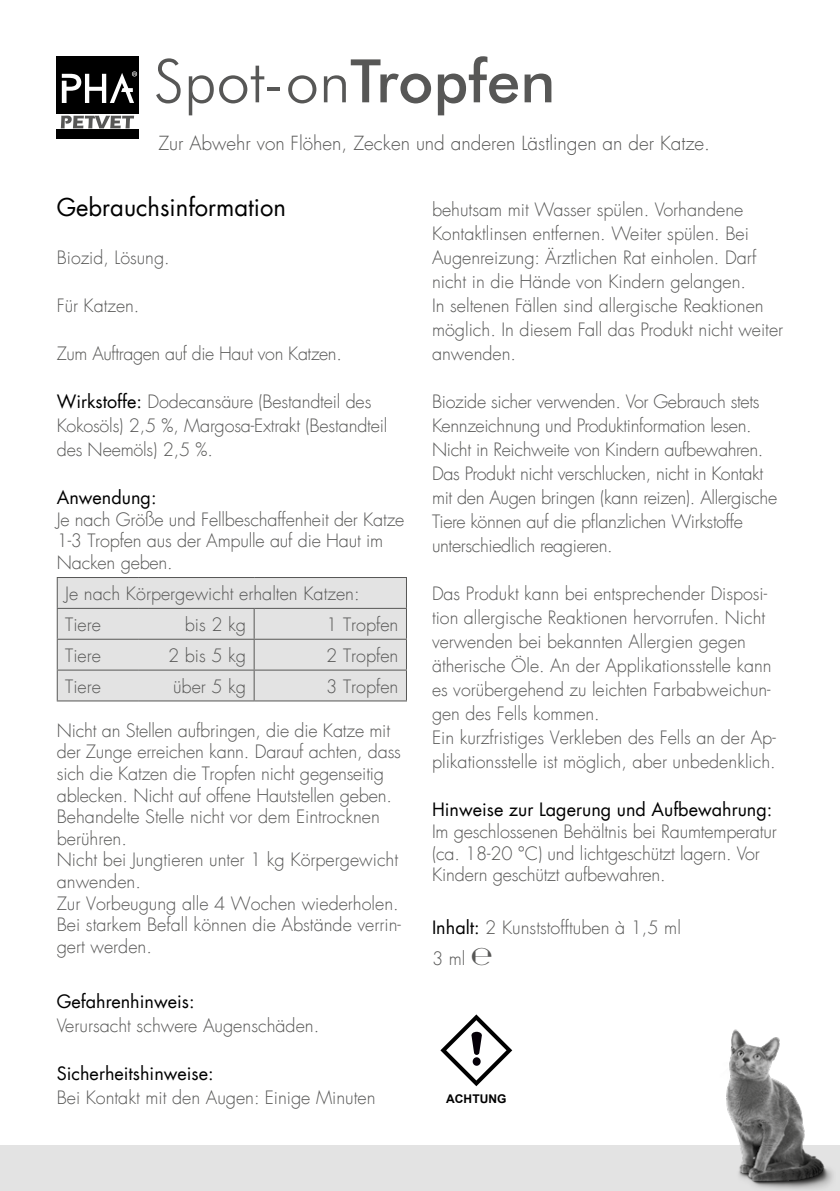
<style>
.page{position:relative;width:840px;height:1191px;background:#fff}
.page>*{position:absolute;margin:0;border:0;box-sizing:border-box;transform-origin:0 0}
.t1{font:300 60px "Futura BT";color:#575756}
.t2{font:24px "Futura Com";color:#000}
.t3{font:300 19px "Futura Com";color:#575756}
.t4{font:300 18px/24px "Futura Com";color:#575756}
.t5{font:300 18px/24px "Futura Com";letter-spacing:-.02em;color:#575756}
.t6{font:18px "Futura Com";color:#000}
.t7{font:700 12px "Arial";color:#000}
.s1{font-weight:500}
.s2{font-weight:400;color:#000}
.s3{font-family:"Arno Pro Light Display";font-weight:400;font-size:26px}
</style>
<div class="page">
<div style="left:0;top:1145px;width:839px;height:46px;background:#e3e3e3"></div>
<img style="left:726px;top:1029px;width:107px;height:161px">
<div style="left:58px;top:578px;width:348px;height:122px;background:#e3e3e3"></div>
<hr style="left:57px;top:577px;width:81px;height:1px;background:#575756">
<hr style="left:57px;top:578px;width:1px;height:30px;background:#575756">
<hr style="left:138px;top:577px;width:116px;height:1px;background:#575756">
<hr style="left:254px;top:577px;width:153px;height:1px;background:#575756">
<hr style="left:406px;top:578px;width:1px;height:30px;background:#575756">
<hr style="left:57px;top:608px;width:81px;height:1px;background:#575756">
<hr style="left:57px;top:609px;width:1px;height:30px;background:#575756">
<hr style="left:138px;top:608px;width:116px;height:1px;background:#575756">
<hr style="left:254px;top:608px;width:153px;height:1px;background:#575756">
<hr style="left:253px;top:609px;width:1px;height:30px;background:#575756">
<hr style="left:406px;top:609px;width:1px;height:30px;background:#575756">
<hr style="left:57px;top:639px;width:81px;height:1px;background:#575756">
<svg style="left:57px;top:640px;width:1px;height:29px"></svg>
<hr style="left:138px;top:639px;width:116px;height:1px;background:#575756">
<hr style="left:254px;top:639px;width:153px;height:1px;background:#575756">
<svg style="left:253px;top:640px;width:1px;height:29px"></svg>
<svg style="left:406px;top:640px;width:1px;height:29px"></svg>
<hr style="left:57px;top:669px;width:81px;height:1px;background:#575756">
<hr style="left:57px;top:670px;width:1px;height:30px;background:#575756">
<hr style="left:138px;top:669px;width:116px;height:1px;background:#575756">
<hr style="left:254px;top:669px;width:153px;height:1px;background:#575756">
<hr style="left:253px;top:670px;width:1px;height:30px;background:#575756">
<hr style="left:406px;top:670px;width:1px;height:30px;background:#575756">
<hr style="left:57px;top:700px;width:81px;height:1px;background:#575756">
<hr style="left:138px;top:700px;width:116px;height:1px;background:#575756">
<hr style="left:254px;top:700px;width:153px;height:1px;background:#575756">
<svg style="left:57px;top:115px;width:82px;height:15px"></svg>
<svg style="left:61px;top:116px;width:73px;height:12px"></svg>
<div style="left:57px;top:57px;width:82px;height:57px;background:#000"></div>
<div style="left:57px;top:130px;width:82px;height:9px;background:#000"></div>
<svg style="left:62px;top:71px;width:75px;height:32px"></svg>
<svg style="left:440px;top:1014px;width:73px;height:73px"></svg>
<h1 class="t1" style="left:154px;top:44px;width:402px">Spot-on<span class="s1">Tropfen</span></h1>
<p class="t3" style="left:158px;top:130px;width:553px">Zur Abwehr von Flöhen, Zecken und anderen Lästlingen an der Katze.</p>
<h2 class="t2" style="left:57px;top:191px;width:231px">Gebrauchsinformation</h2>
<p class="t4" style="left:57px;top:246px;width:114px">Biozid, Lösung.</p>
<p class="t4" style="left:57px;top:294px;width:84px">Für Katzen.</p>
<p class="t5" style="left:57px;top:342px;width:286px">Zum Auftragen auf die Haut von Katzen.</p>
<p class="t4" style="left:57px;top:390px;width:332px"><span class="s2">Wirkstoffe:</span> Dodecansäure (Bestandteil des<br>Kokosöls) 2,5 %, Margosa-Extrakt (Bestandteil des Neemöls) 2,5 %.</p>
<p class="t6" style="left:57px;top:485px;width:101px">Anwendung:</p>
<p class="t4" style="left:57px;top:508px;width:349px;line-height:21.6px">Je nach Größe und Fellbeschaffenheit der Katze<br>1-3 Tropfen aus der Ampulle auf die Haut im<br>Nacken geben.</p>
<p class="t4" style="left:65px;top:578px;width:296px;line-height:30.8px">Je nach Körpergewicht erhalten Katzen:<br>Tiere</p>
<p class="t4" style="left:185px;top:613px;width:63px">bis 2 kg</p>
<p class="t4" style="left:326px;top:613px;width:74px">1 Tropfen</p>
<p class="t4" style="left:65px;top:643px;width:37px">Tiere</p>
<p class="t4" style="left:168px;top:643px;width:79px">2 bis 5 kg</p>
<p class="t4" style="left:326px;top:643px;width:74px">2 Tropfen</p>
<p class="t4" style="left:65px;top:674px;width:37px">Tiere</p>
<p class="t4" style="left:173px;top:674px;width:74px">über 5 kg</p>
<p class="t4" style="left:326px;top:674px;width:74px">3 Tropfen</p>
<p class="t4" style="left:57px;top:719px;width:345px;line-height:21.6px">Nicht an Stellen aufbringen, die die Katze mit der Zunge erreichen kann. Darauf achten, dass sich die Katzen die Tropfen nicht gegenseitig ablecken. Nicht auf offene Hautstellen geben.<br>Behandelte Stelle nicht vor dem Eintrocknen berühren.<br>Nicht bei Jungtieren unter 1 kg Körpergewicht anwenden.<br>Zur Vorbeugung alle 4 Wochen wiederholen.<br>Bei starkem Befall können die Abstände verrin&shy;gert werden.</p>
<p class="t6" style="left:57px;top:989px;width:139px">Gefahrenhinweis:</p>
<p class="t4" style="left:57px;top:1014px;width:264px">Verursacht schwere Augenschäden.</p>
<p class="t6" style="left:57px;top:1061px;width:158px">Sicherheitshinweise:</p>
<p class="t4" style="left:57px;top:1086px;width:320px">Bei Kontakt mit den Augen: Einige Minuten</p>
<p class="t4" style="left:432px;top:198px;width:352px">behutsam mit Wasser spülen. Vorhandene Kontaktlinsen entfernen. Weiter spülen. Bei Augenreizung: Ärztlichen Rat einholen. Darf nicht in die Hände von Kindern gelangen.<br>In seltenen Fällen sind allergische Reaktionen möglich. In diesem Fall das Produkt nicht weiter anwenden.</p>
<p class="t5" style="left:432px;top:390px;width:346px">Biozide sicher verwenden. Vor Gebrauch stets Kennzeichnung und Produktinformation lesen.<br>Nicht in Reichweite von Kindern aufbewahren.<br>Das Produkt nicht verschlucken, nicht in Kontakt mit den Augen bringen (kann reizen). Allergische Tiere können auf die pflanzlichen Wirkstoffe unterschiedlich reagieren.</p>
<p class="t4" style="left:432px;top:582px;width:345px">Das Produkt kann bei entsprechender Disposi&shy;tion allergische Reaktionen hervorrufen. Nicht verwenden bei bekannten Allergien gegen ätherische Öle. An der Applikationsstelle kann es vorübergehend zu leichten Farbabweichun&shy;gen des Fells kommen.<br>Ein kurzfristiges Verkleben des Fells an der Ap&shy;plikationsstelle ist möglich, aber unbedenklich.</p>
<p class="t6" style="left:432px;top:797px;width:342px">Hinweise zur Lagerung und Aufbewahrung:</p>
<p class="t4" style="left:432px;top:820px;width:346px;line-height:21.6px">Im geschlossenen Behältnis bei Raumtemperatur (ca. 18-20 °C) und lichtgeschützt lagern. Vor<br>Kindern geschützt aufbewahren.</p>
<p class="t4" style="left:432px;top:912px;width:250px;line-height:31.2px"><span class="s2">Inhalt:</span> 2 Kunststofftuben à 1,5 ml<br>3 ml <span class="s3">℮</span></p>
<p class="t7" style="left:446px;top:1091px;width:61px">ACHTUNG</p>
</div>
